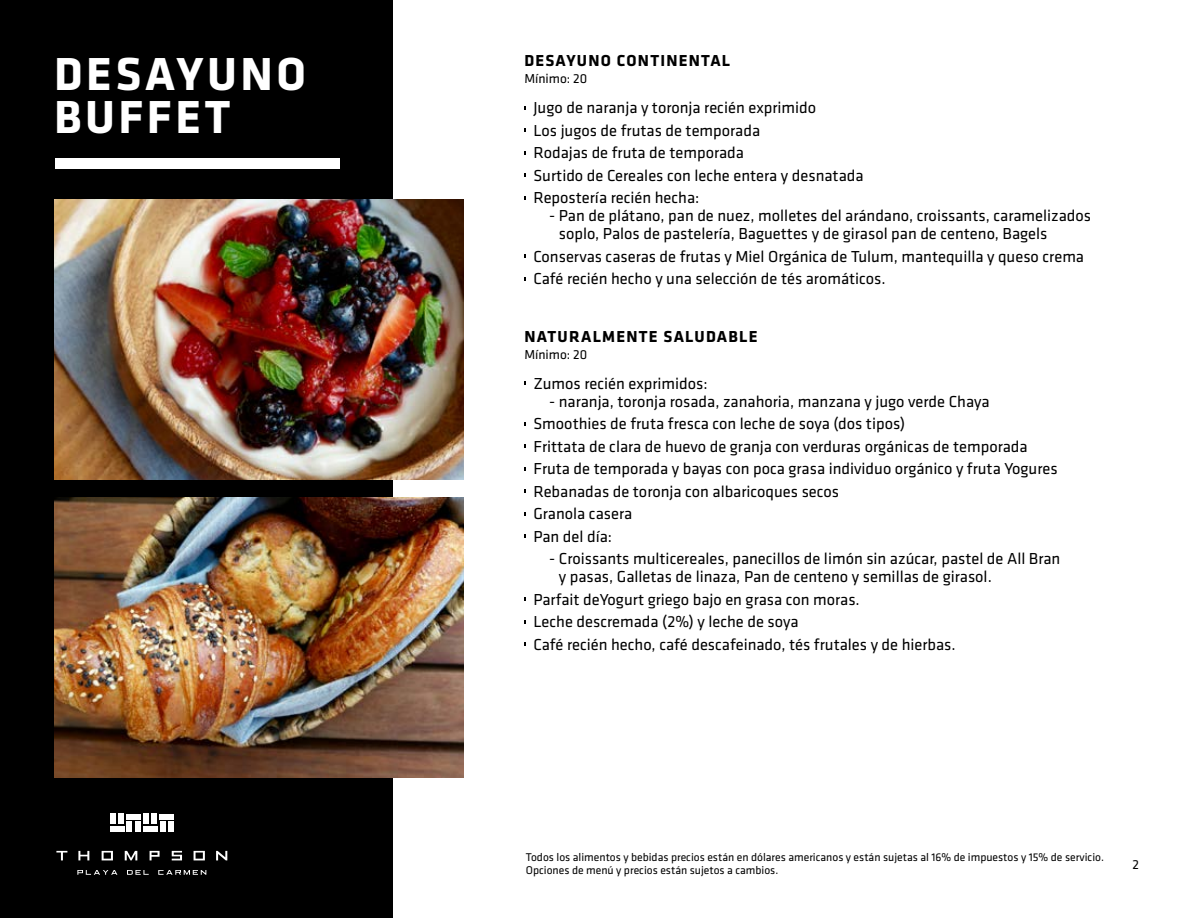
<style>
.page{position:relative;width:1188px;height:918px;background:#fff}
.page>*{position:absolute;margin:0;border:0;box-sizing:border-box;transform-origin:0 0}
.t1{font:700 48px/42.6px "Klavika";letter-spacing:.075em;color:#fff}
.t2{font:16.5px/22.5px "Klavika";color:#000}
.t3{font:700 16.5px "Klavika";letter-spacing:.075em;color:#000}
.t4{font:13.5px "Klavika";color:#000}
.t5{font:11.7px/13.8px "Klavika";color:#000}
</style>
<div class="page">
<div style="left:0;top:0;width:393px;height:918px;background:#000"></div>
<img style="left:54px;top:498px;width:409px;height:280px">
<div style="left:127px;top:814px;width:14px;height:6px;background:#fff"></div>
<div style="left:135px;top:822px;width:6px;height:10px;background:#fff"></div>
<div style="left:127px;top:822px;width:5px;height:10px;background:#fff"></div>
<div style="left:110px;top:826px;width:14px;height:6px;background:#fff"></div>
<div style="left:110px;top:814px;width:6px;height:10px;background:#fff"></div>
<div style="left:118px;top:814px;width:6px;height:10px;background:#fff"></div>
<div style="left:160px;top:814px;width:14px;height:6px;background:#fff"></div>
<div style="left:168px;top:822px;width:6px;height:10px;background:#fff"></div>
<div style="left:160px;top:822px;width:5px;height:10px;background:#fff"></div>
<div style="left:143px;top:826px;width:14px;height:6px;background:#fff"></div>
<div style="left:143px;top:814px;width:6px;height:10px;background:#fff"></div>
<div style="left:151px;top:814px;width:6px;height:10px;background:#fff"></div>
<svg style="left:216px;top:851px;width:11px;height:9px"></svg>
<svg style="left:56px;top:851px;width:11px;height:9px"></svg>
<svg style="left:125px;top:851px;width:12px;height:9px"></svg>
<svg style="left:194px;top:851px;width:11px;height:9px"></svg>
<svg style="left:102px;top:851px;width:11px;height:9px"></svg>
<svg style="left:172px;top:851px;width:10px;height:9px"></svg>
<svg style="left:78px;top:851px;width:11px;height:9px"></svg>
<svg style="left:150px;top:851px;width:10px;height:9px"></svg>
<svg style="left:77px;top:870px;width:40px;height:5px"></svg>
<svg style="left:127px;top:870px;width:22px;height:5px"></svg>
<svg style="left:158px;top:870px;width:48px;height:5px"></svg>
<img style="left:54px;top:200px;width:409px;height:279px">
<div style="left:56px;top:158px;width:284px;height:11px;background:#fff"></div>
<h1 class="t1" style="left:54px;top:54px;width:254px">DESAYUNO<br>BUFFET</h1>
<p class="t3" style="left:524px;top:52px;width:207px">DESAYUNO CONTINENTAL</p>
<p class="t4" style="left:524px;top:71px;width:64px">Mínimo: 20</p>
<p class="t2" style="left:533px;top:97px;width:332px">Jugo de naranja y toronja recién exprimido<br>Los jugos de frutas de temporada<br>Rodajas de fruta de temporada<br>Surtido de Cereales con leche entera y desnatada Repostería recién hecha:</p>
<p class="t2" style="left:559px;top:207px;width:534px;line-height:18px;text-indent:-10px">- Pan de plátano, pan de nuez, molletes del arándano, croissants, caramelizados soplo, Palos de pastelería, Baguettes y de girasol pan de centeno, Bagels</p>
<p class="t2" style="left:533px;top:245px;width:552px">Conservas caseras de frutas y Miel Orgánica de Tulum, mantequilla y queso crema<br>Café recién hecho y una selección de tés aromáticos.</p>
<p class="t3" style="left:524px;top:328px;width:235px">NATURALMENTE SALUDABLE</p>
<p class="t4" style="left:524px;top:347px;width:64px">Mínimo: 20</p>
<p class="t2" style="left:533px;top:372px;width:176px">Zumos recién exprimidos:</p>
<p class="t2" style="left:533px;top:390px;width:526px;text-indent:16px">- naranja, toronja rosada, zanahoria, manzana y jugo verde Chaya Smoothies de fruta fresca con leche de soya (dos tipos)<br>Frittata de clara de huevo de granja con verduras orgánicas de temporada Fruta de temporada y bayas con poca grasa individuo orgánico y fruta Yogures Rebanadas de toronja con albaricoques secos<br>Granola casera<br>Pan del día:</p>
<p class="t2" style="left:559px;top:550px;width:503px;line-height:18px;text-indent:-10px">- Croissants multicereales, panecillos de limón sin azúcar, pastel de All Bran y pasas, Galletas de linaza, Pan de centeno y semillas de girasol.</p>
<p class="t2" style="left:533px;top:588px;width:424px">Parfait deYogurt griego bajo en grasa con moras.<br>Leche descremada (2%) y leche de soya<br>Café recién hecho, café descafeinado, tés frutales y de hierbas.</p>
<p class="t5" style="left:526px;top:850px;width:580px">Todos los alimentos y bebidas precios están en dólares americanos y están sujetas al 16% de impuestos y 15% de servicio.<br>Opciones de menú y precios están sujetos a cambios.</p>
<p class="t4" style="left:1133px;top:857px;width:8px">2</p>
</div>
